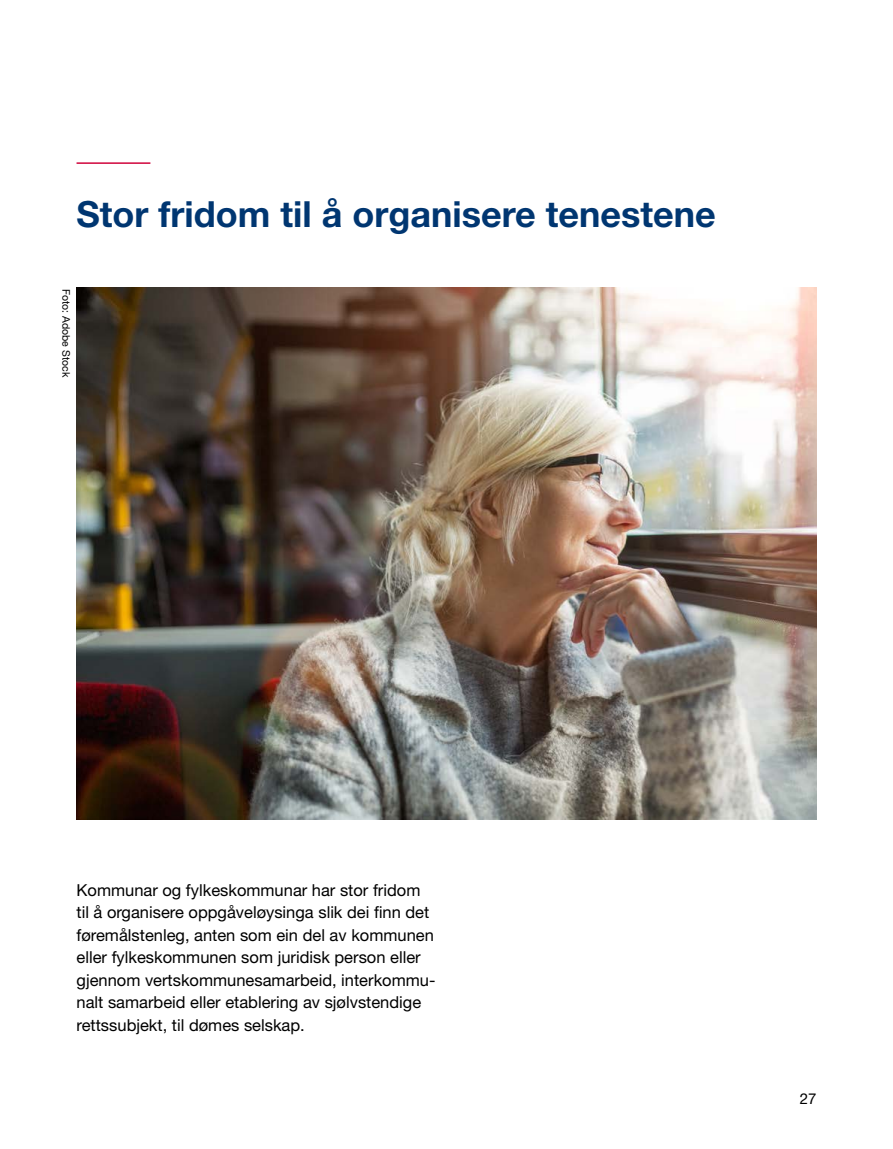
<style>
.page{position:relative;width:893px;height:1149px;background:#fff}
.page>*{position:absolute;margin:0;border:0;box-sizing:border-box;transform-origin:0 0}
.t1{font:700 36px "Helvetica Neue LT Pro";color:#003671}
.t2{font:16.5px/22.5px "Helvetica Neue LT Pro";color:#000}
.t3{font:15px "Helvetica Neue LT Pro";color:#000}
.t4{font:10.5px "Helvetica Neue LT Pro";color:#000}
</style>
<div class="page">
<img style="left:77px;top:288px;width:739px;height:531px">
<hr style="left:77px;top:162px;width:73px;height:2px;background:#d0043c">
<h1 class="t1" style="left:77px;top:192px;width:641px">Stor fridom til å organisere tenestene</h1>
<p class="t4" style="left:73px;top:289px;width:90px;rotate:90deg">Foto: Adobe Stock</p>
<p class="t2" style="left:77px;top:878px;width:360px">Kommunar og fylkeskommunar har stor fridom til å organisere oppgåveløysinga slik dei finn det føremålstenleg, anten som ein del av kommunen eller fylkeskommunen som juridisk person eller gjennom vertskommunesamarbeid, interkommu&shy;nalt samarbeid eller etablering av sjølvstendige rettssubjekt, til dømes selskap.</p>
<p class="t3" style="left:800px;top:1088px;width:18px">27</p>
</div>
